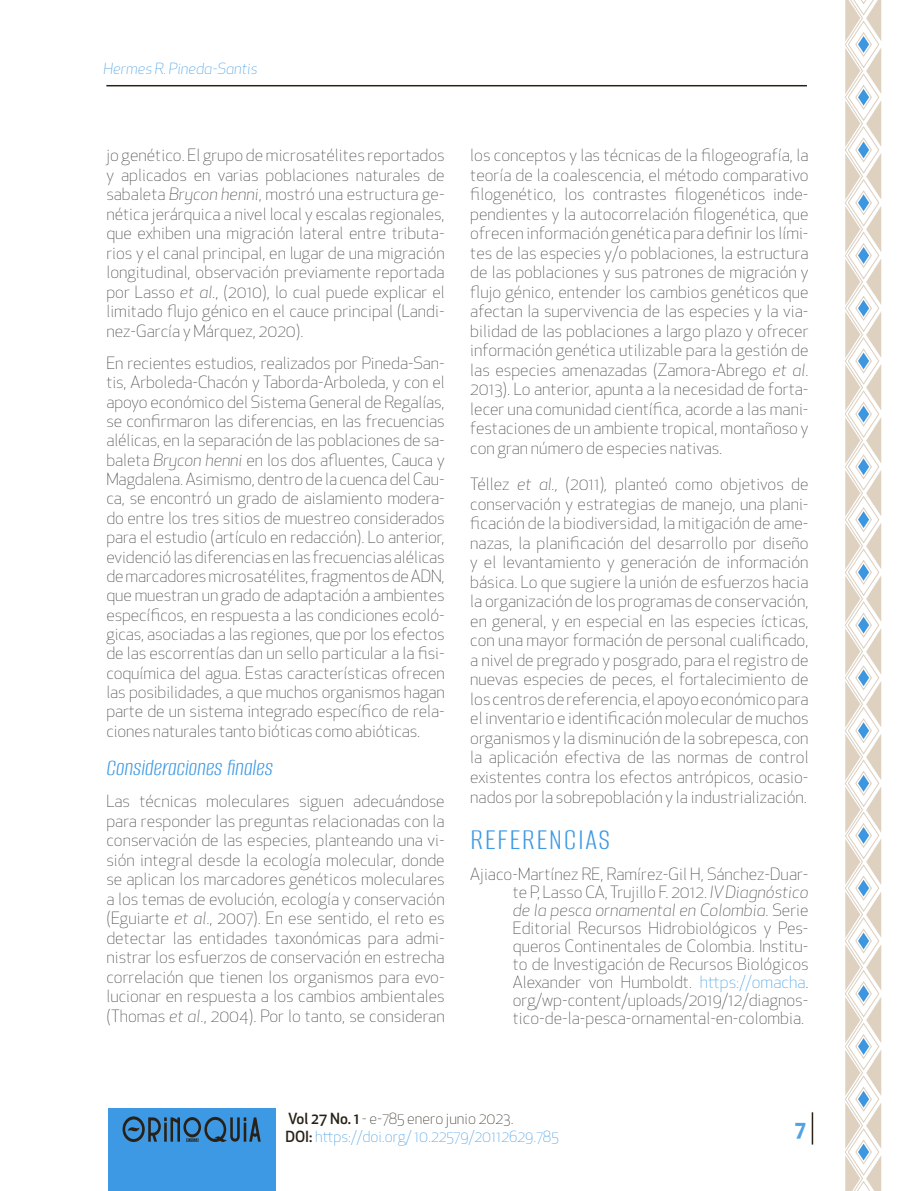
<style>
.page{position:relative;width:915px;height:1191px;background:#fff}
.page>*{position:absolute;margin:0;border:0;box-sizing:border-box;transform-origin:0 0}
.Subtitulo{font:300 31.5px "Alumni Sans";letter-spacing:.05em;color:#3d99e3}
.subtitulo_2{font:italic 300 24px "Alumni Sans";color:#3d99e3}
.t1{font:700 21px "Apex New";color:#51a3e6}
.Cuerpo_de_texto{font:300 16.5px/19.5px "Apex New";color:#3e3e3f;text-align:justify}
.Bibliografia{font:300 16.5px/18px "Apex New";color:#3e3e3f;text-align:justify}
.t2{font:300 15px/18px "Apex New";color:#3d99e3}
.t3{font:italic 300 15px "Apex New";color:#3d99e3}
.s1{font-style:italic}
.s2{color:#3d99e3}
.s3{font-weight:500;color:#292117}
.s4{color:#292117}
</style>
<div class="page">
<div style="left:108px;top:1108px;width:167px;height:83px;background:#3d99e3"></div>
<hr style="left:106px;top:85px;width:700px;height:1px;background:#292117">
<hr style="left:811px;top:1112px;width:1px;height:32px;background:#292117">
<svg style="left:122px;top:1116px;width:138px;height:26px"></svg>
<svg style="left:845px;top:0;width:35px;height:1191px"></svg>
<p class="t3" style="left:104px;top:59px;width:155px">Hermes R. Pineda-Santis</p>
<p class="Cuerpo_de_texto" style="left:106px;top:146px;width:340px">jo genético. El grupo de microsatélites reportados y aplicados en varias poblaciones naturales de sabaleta <span class="s1">Brycon henni</span>, mostró una estructura ge&shy;nética jerárquica a nivel local y escalas regionales, que exhiben una migración lateral entre tributa&shy;rios y el canal principal, en lugar de una migración longitudinal, observación previamente reportada por Lasso <span class="s1">et al</span>., (2010), lo cual puede explicar el limitado flujo génico en el cauce principal (Landi&shy;nez-García y Márquez, 2020).</p>
<p class="Cuerpo_de_texto" style="left:106px;top:353px;width:340px">En recientes estudios, realizados por Pineda-San&shy;tis, Arboleda-Chacón y Taborda-Arboleda, y con el apoyo económico del Sistema General de Regalías, se confirmaron las diferencias, en las frecuencias alélicas, en la separación de las poblaciones de sa&shy;baleta <span class="s1">Brycon henni</span> en los dos afluentes, Cauca y Magdalena. Asimismo, dentro de la cuenca del Cau&shy;ca, se encontró un grado de aislamiento modera&shy;do entre los tres sitios de muestreo considerados para el estudio (artículo en redacción). Lo anterior, evidenció las diferencias en las frecuencias alélicas de marcadores microsatélites, fragmentos de ADN, que muestran un grado de adaptación a ambientes específicos, en respuesta a las condiciones ecoló&shy;gicas, asociadas a las regiones, que por los efectos de las escorrentías dan un sello particular a la fisi&shy;coquímica del agua. Estas características ofrecen las posibilidades, a que muchos organismos hagan parte de un sistema integrado específico de rela&shy;ciones naturales tanto bióticas como abióticas.</p>
<p class="subtitulo_2" style="left:106px;top:755px;width:168px">Consideraciones finales</p>
<p class="Cuerpo_de_texto" style="left:106px;top:792px;width:340px">Las técnicas moleculares siguen adecuándose para responder las preguntas relacionadas con la conservación de las especies, planteando una vi&shy;sión integral desde la ecología molecular, donde se aplican los marcadores genéticos moleculares a los temas de evolución, ecología y conservación (Eguiarte <span class="s1">et al</span>., 2007). En ese sentido, el reto es detectar las entidades taxonómicas para admi&shy;nistrar los esfuerzos de conservación en estrecha correlación que tienen los organismos para evo&shy;lucionar en respuesta a los cambios ambientales (Thomas <span class="s1">et al</span>., 2004). Por lo tanto, se consideran</p>
<p class="Cuerpo_de_texto" style="left:470px;top:146px;width:340px">los conceptos y las técnicas de la filogeografía, la teoría de la coalescencia, el método comparativo filogenético, los contrastes filogenéticos inde&shy;pendientes y la autocorrelación filogenética, que ofrecen información genética para definir los lími&shy;tes de las especies y/o poblaciones, la estructura de las poblaciones y sus patrones de migración y flujo génico, entender los cambios genéticos que afectan la supervivencia de las especies y la via&shy;bilidad de las poblaciones a largo plazo y ofrecer información genética utilizable para la gestión de las especies amenazadas (Zamora-Abrego <span class="s1">et al</span>.<br>2013). Lo anterior, apunta a la necesidad de forta&shy;lecer una comunidad científica, acorde a las mani&shy;festaciones de un ambiente tropical, montañoso y con gran número de especies nativas.</p>
<p class="Cuerpo_de_texto" style="left:470px;top:475px;width:340px">Téllez <span class="s1">et al.,</span> (2011)<span class="s1">,</span> planteó como objetivos de conservación y estrategias de manejo, una plani&shy;ficación de la biodiversidad, la mitigación de ame&shy;nazas, la planificación del desarrollo por diseño y el levantamiento y generación de información básica. Lo que sugiere la unión de esfuerzos hacia la organización de los programas de conservación, en general, y en especial en las especies ícticas, con una mayor formación de personal cualificado, a nivel de pregrado y posgrado, para el registro de nuevas especies de peces, el fortalecimiento de los centros de referencia, el apoyo económico para el inventario e identificación molecular de muchos organismos y la disminución de la sobrepesca, con la aplicación efectiva de las normas de control existentes contra los efectos antrópicos, ocasio&shy;nados por la sobrepoblación y la industrialización.</p>
<p class="Subtitulo" style="left:470px;top:823px;width:141px">REFERENCIAS</p>
<p class="Bibliografia" style="left:512px;top:865px;width:297px;text-indent:-43px">Ajiaco-Martínez RE, Ramírez-Gil H, Sánchez-Duar&shy;te P, Lasso CA, Trujillo F. 2012. <span class="s1">IV Diagnóstico de la pesca ornamental en Colombia</span>. Serie Editorial Recursos Hidrobiológicos y Pes&shy;queros Continentales de Colombia. Institu&shy;to de Investigación de Recursos Biológicos Alexander von Humboldt. <span class="s2">https://omacha</span>. org/wp-content/uploads/2019/12/diagnos&shy;tico-de-la-pesca-ornamental-en-colombia.</p>
<p class="t2" style="left:285px;top:1109px;width:275px"><span class="s3">Vol 27 No. 1</span> <span class="s4">- e-785 enero junio 2023.<br></span><span class="s3">DOI:</span> https://doi.org/ 10.22579/20112629.785</p>
<p class="t1" style="left:794px;top:1113px;width:12px">7</p>
</div>
